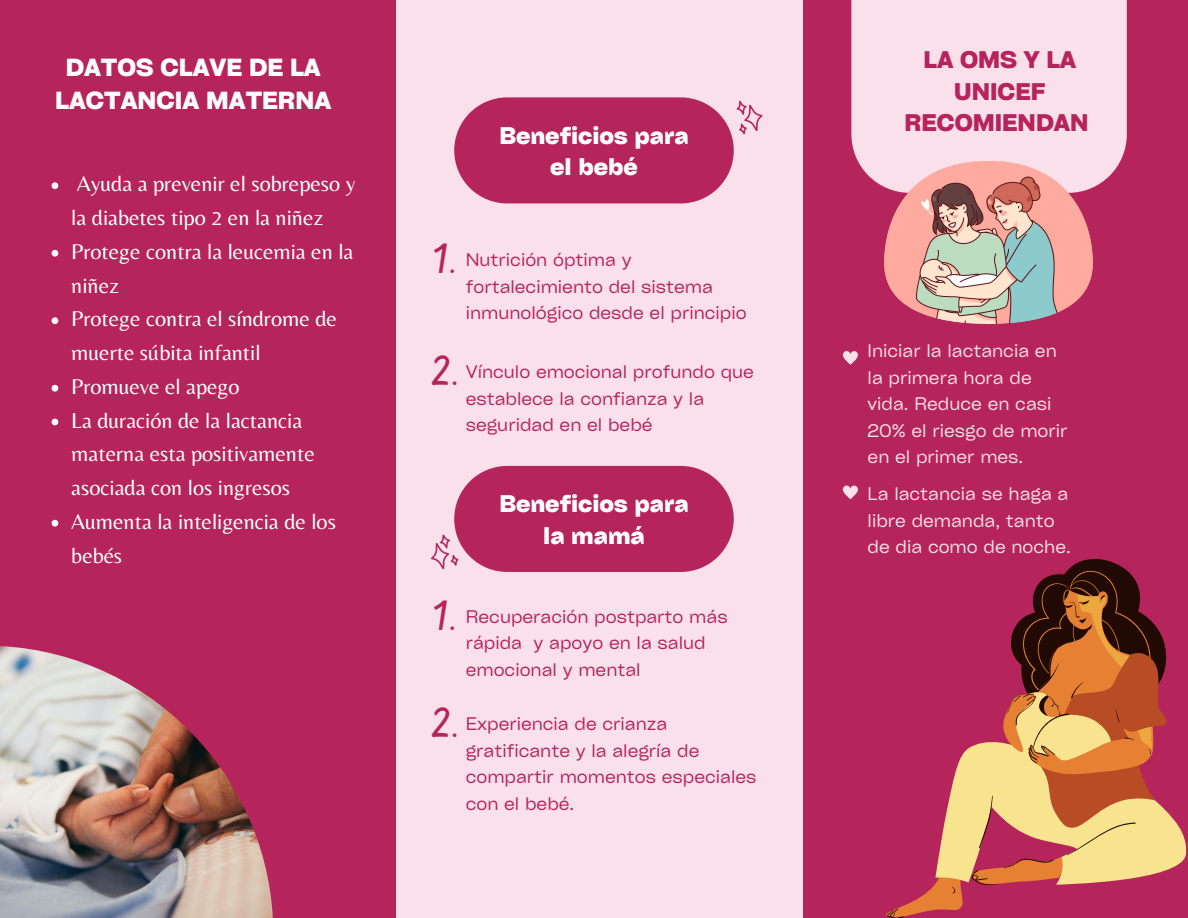
<style>
.page{position:relative;width:1188px;height:918px;background:#b6245c}
.page>*{position:absolute;margin:0;border:0;box-sizing:border-box;transform-origin:0 0}
.t1{font:47.1px "Sweet Apricot";color:#b6245c}
.t2{font:700 23.7px/32.7px "Cy Grotesk Key";color:#fff;text-align:center}
.t3{font:700 23.1px/31.7px "Cy Grotesk Key";color:#fff;text-align:center}
.t4{font:700 23.1px/31.7px "Cy Grotesk Key";color:#b6245c;text-align:center}
.t5{font:22.2px/33.8px "Belleza";color:#fff}
.t6{font:17.4px/26.5px "Cy Grotesk Key";color:#b6245c}
.t7{font:17.4px/26.5px "Cy Grotesk Key";color:#fae0ea}
</style>
<div class="page">
<div style="left:396px;top:0;width:407px;height:918px;background:#fae0ea"></div>
<img style="left:0;top:646px;width:273px;height:272px">
<svg style="left:454px;top:97px;width:309px;height:106px"></svg>
<svg style="left:431px;top:466px;width:303px;height:106px;background:#bf3f70"></svg>
<div style="left:851px;top:0;width:276px;height:193px;background:#fae0ea"></div>
<img style="left:885px;top:162px;width:208px;height:162px">
<svg style="left:842px;top:351px;width:16px;height:14px"></svg>
<svg style="left:842px;top:485px;width:16px;height:14px"></svg>
<svg style="left:1033px;top:559px;width:153px;height:316px"></svg>
<svg style="left:887px;top:595px;width:265px;height:323px"></svg>
<svg style="left:52px;top:182px;width:6px;height:7px"></svg>
<svg style="left:52px;top:250px;width:6px;height:7px"></svg>
<svg style="left:52px;top:317px;width:6px;height:7px"></svg>
<svg style="left:52px;top:385px;width:6px;height:7px"></svg>
<svg style="left:52px;top:419px;width:6px;height:6px"></svg>
<svg style="left:52px;top:520px;width:6px;height:7px"></svg>
<p class="t2" style="left:55px;top:50px;width:278px">DATOS CLAVE DE LA<br>LACTANCIA MATERNA</p>
<p class="t5" style="left:71px;top:167px;width:286px">Ayuda a prevenir el sobrepeso y la diabetes tipo 2 en la niñez</p>
<p class="t5" style="left:71px;top:234px;width:284px">Protege contra la leucemia en la niñez</p>
<p class="t5" style="left:71px;top:302px;width:267px">Protege contra el síndrome de muerte súbita infantil</p>
<p class="t5" style="left:71px;top:369px;width:170px">Promueve el apego</p>
<p class="t5" style="left:71px;top:403px;width:245px">La duración de la lactancia materna esta positivamente asociada con los ingresos</p>
<p class="t5" style="left:71px;top:504px;width:266px">Aumenta la inteligencia de los bebés</p>
<p class="t3" style="left:499px;top:119px;width:191px">Beneficios para el bebé</p>
<p class="t1" style="left:433px;top:230px;width:25px">1.</p>
<p class="t6" style="left:466px;top:246px;width:282px">Nutrición óptima y fortalecimiento del sistema inmunológico desde el principio</p>
<p class="t4" style="left:904px;top:43px;width:186px">LA OMS Y LA<br>UNICEF<br>RECOMIENDAN</p>
<p class="t1" style="left:430px;top:341px;width:29px">2.</p>
<p class="t7" style="left:868px;top:337px;width:201px">Iniciar la lactancia en la primera hora de vida. Reduce en casi<br>20% el riesgo de morir en el primer mes.</p>
<p class="t6" style="left:466px;top:358px;width:290px">Vínculo emocional profundo que establece la confianza y la seguridad en el bebé</p>
<p class="t3" style="left:499px;top:487px;width:191px">Beneficios para la mamá</p>
<p class="t1" style="left:433px;top:586px;width:25px">1.</p>
<p class="t1" style="left:430px;top:693px;width:29px">2.</p>
<p class="t6" style="left:466px;top:603px;width:263px">Recuperación postparto más rápida y apoyo en la salud emocional y mental</p>
<p class="t6" style="left:466px;top:710px;width:292px">Experiencia de crianza gratificante y la alegría de compartir momentos especiales con el bebé.</p>
<p class="t7" style="left:868px;top:480px;width:205px">La lactancia se haga a libre demanda, tanto de dia como de noche.</p>
</div>
